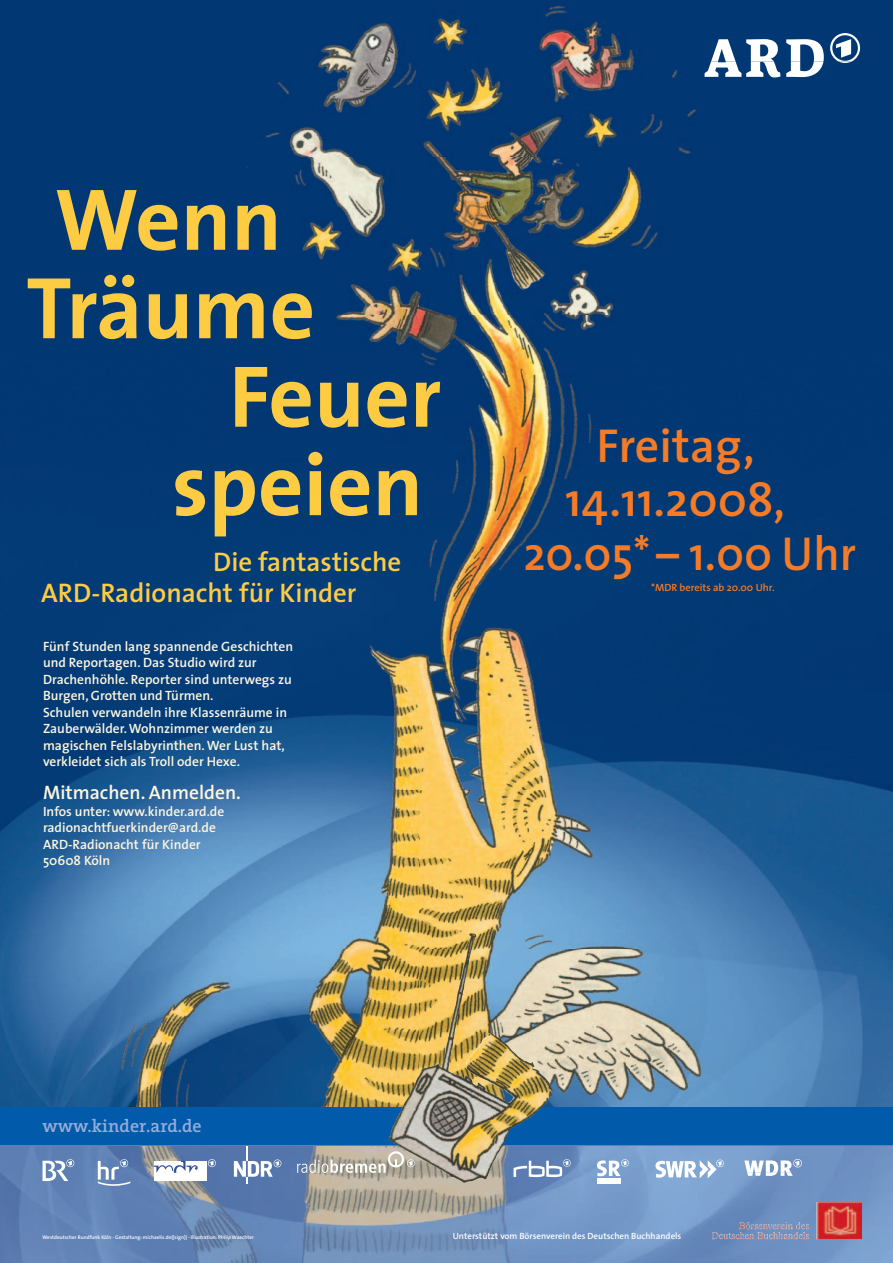
<style>
.page{position:relative;width:893px;height:1263px;background:#fff}
.page>*{position:absolute;margin:0;border:0;box-sizing:border-box;transform-origin:0 0}
.t1{font:700 88.5px "The Sans";color:#fecc43}
.t2{font:600 48px "The Sans";color:#f47b27}
.t3{font:600 48px "The Sans";color:#f47b27;scale:.96 1}
.t4{font:600 27px/31.5px "The Sans";color:#fecc43}
.t5{font:600 19.5px "The Sans";color:#fef6e1}
.t6{font:600 18px "The Serif";color:#96add8}
.t7{font:600 13.5px/16.5px "The Sans";color:#fef6e1}
.t8{font:600 10.5px "The Sans";color:#f47b27}
.t9{font:600 9px "The Sans";color:#fff}
.t10{font:600 5.25px "The Sans";color:#fff}
</style>
<div class="page">
<img style="left:0;top:0;width:892px;height:1108px">
<div style="left:0;top:1108px;width:892px;height:38px;background:#015aaa"></div>
<img style="left:0;top:1147px;width:892px;height:116px">
<hr style="left:0;top:1146px;width:892px;height:1px;background:#5b80c1">
<img style="left:388px;top:1031px;width:164px;height:152px">
<svg style="left:98px;top:1159px;width:32px;height:27px"></svg>
<div style="left:154px;top:1161px;width:52px;height:19px;background:#fff"></div>
<svg style="left:154px;top:1161px;width:44px;height:12px"></svg>
<svg style="left:208px;top:1159px;width:8px;height:8px"></svg>
<svg style="left:234px;top:1146px;width:47px;height:37px"></svg>
<svg style="left:513px;top:1159px;width:57px;height:18px"></svg>
<div style="left:596px;top:1178px;width:24px;height:6px;background:#fff"></div>
<svg style="left:597px;top:1159px;width:31px;height:17px"></svg>
<svg style="left:655px;top:1160px;width:68px;height:18px"></svg>
<svg style="left:42px;top:1159px;width:32px;height:22px"></svg>
<svg style="left:297px;top:1151px;width:118px;height:22px;background:#b5b2ac"></svg>
<svg style="left:704px;top:33px;width:156px;height:44px"></svg>
<img style="left:739px;top:1202px;width:123px;height:37px">
<svg style="left:744px;top:1159px;width:57px;height:17px"></svg>
<h1 class="t1" style="left:55px;top:187px;width:229px">Wenn</h1>
<h1 class="t1" style="left:26px;top:275px;width:290px">Träume</h1>
<h1 class="t1" style="left:229px;top:364px;width:214px">Feuer</h1>
<h1 class="t1" style="left:172px;top:452px;width:253px">speien</h1>
<h3 class="t4" style="left:41px;top:548px;width:362px;text-indent:172px">Die fantastische<br>ARD-Radionacht für Kinder</h3>
<p class="t7" style="left:43px;top:639px;width:252px">Fünf Stunden lang spannende Geschichten und Reportagen. Das Studio wird zur Drachenhöhle. Reporter sind unterwegs zu Burgen, Grotten und Türmen.<br>Schulen verwandeln ihre Klassenräume in Zauberwälder. Wohnzimmer werden zu magischen Felslabyrinthen. Wer Lust hat, verkleidet sich als Troll oder Hexe.</p>
<h3 class="t5" style="left:43px;top:785px;width:199px">Mitmachen. Anmelden.</h3>
<p class="t7" style="left:43px;top:804px;width:183px">Infos unter: www.kinder.ard.de radionachtfuerkinder@ard.de<br>ARD-Radionacht für Kinder<br>50608 Köln</p>
<h2 class="t2" style="left:596px;top:428px;width:159px">Freitag,</h2>
<h2 class="t2" style="left:565px;top:482px;width:221px">14.11.2008,</h2>
<h2 class="t3" style="left:523px;top:536px;width:348px">20.05* – 1.00 Uhr</h2>
<p class="t8" style="left:651px;top:584px;width:125px">*MDR bereits ab 20.00 Uhr.</p>
<h3 class="t6" style="left:42px;top:1119px;width:161px">www.kinder.ard.de</h3>
<p class="t10" style="left:42px;top:1235px;width:213px">Westdeutscher Rundfunk Köln · Gestaltung: michaelis.de((sign)) · Illustration: Philip Waechter</p>
<p class="t9" style="left:453px;top:1232px;width:230px">Unterstützt vom Börsenverein des Deutschen Buchhandels</p>
</div>
